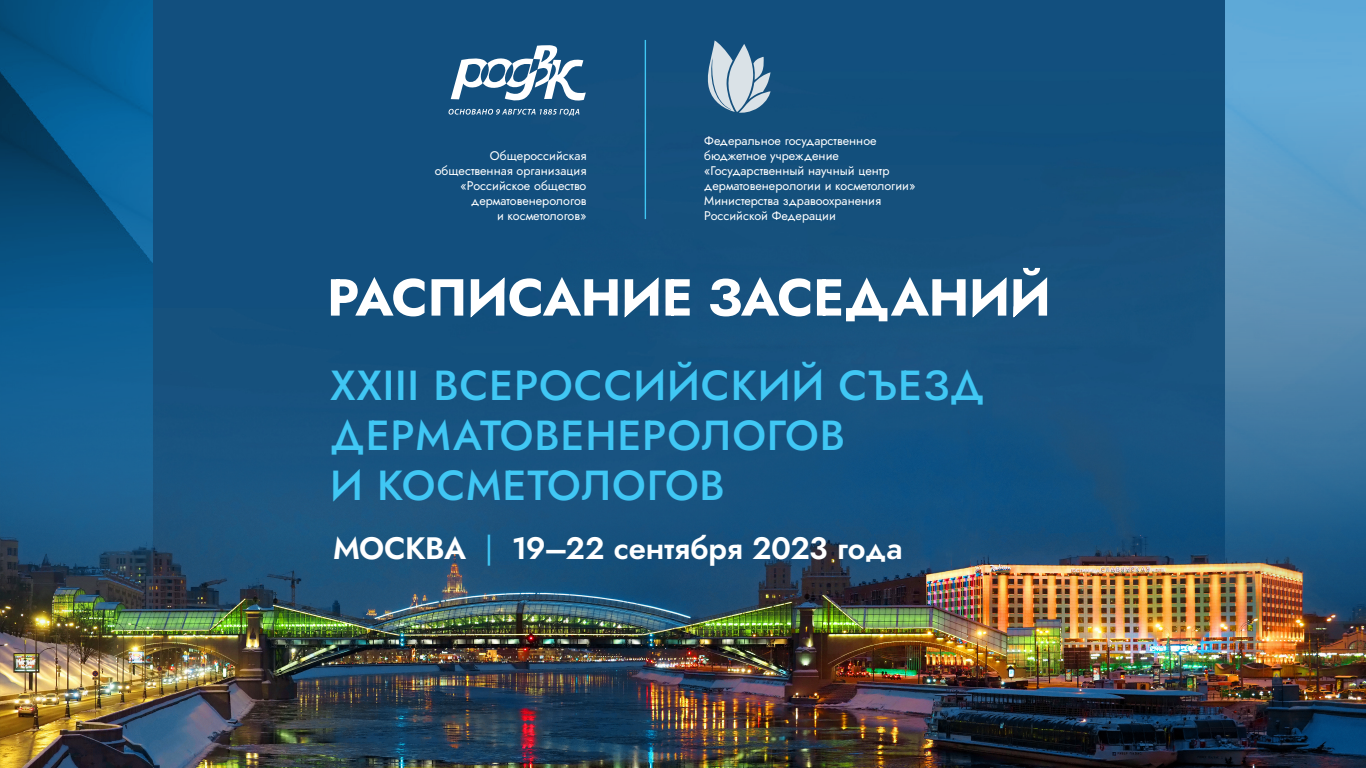
<style>
.page{position:relative;width:1366px;height:768px;background:#fff}
.page>*{position:absolute;margin:0;border:0;box-sizing:border-box;transform-origin:0 0}
.t1{font:700 52px "Jost";letter-spacing:-.01em;color:#fff}
.t2{font:500 42px/50px "Jost";letter-spacing:.02em;color:#40c7f4}
.text_white{font:600 31px "Jost";letter-spacing:-.01em;color:#fff}
.Заголовок1{font:12.5px/15px "Jost";color:#fff;text-align:right}
.s1{font-weight:400;color:#40c7f4}
</style>
<div class="page">
<img style="left:0;top:0;width:1366px;height:768px">
<img style="left:153px;top:0;width:1072px;height:768px">
<svg style="left:449px;top:109px;width:130px;height:7px"></svg>
<svg style="left:451px;top:45px;width:135px;height:58px"></svg>
<svg style="left:708px;top:40px;width:63px;height:73px"></svg>
<hr style="left:645px;top:40px;width:1px;height:179px;background:#40c7f4">
<p class="Заголовок1" style="left:435px;top:148px;width:153px">Общероссийская общественная организация «Российское общество дерматовенерологов<br>и косметологов»</p>
<p class="Заголовок1" style="left:704px;top:134px;width:213px;text-align:left">Федеральное государственное бюджетное учреждение «Государственный научный центр дерматовенерологии и косметологии»<br>Министерства здравоохранения<br>Российской Федерации</p>
<p class="t1" style="left:327px;top:262px;width:725px">РАСПИСАНИЕ ЗАСЕДАНИЙ</p>
<p class="t2" style="left:330px;top:361px;width:656px">XXIII ВСЕРОССИЙСКИЙ СЪЕЗД<br>ДЕРМАТОВЕНЕРОЛОГОВ<br>И КОСМЕТОЛОГОВ</p>
<p class="text_white" style="left:333px;top:527px;width:571px">МОСКВА <span class="s1">|</span> 19–22 сентября 2023 года</p>
</div>
